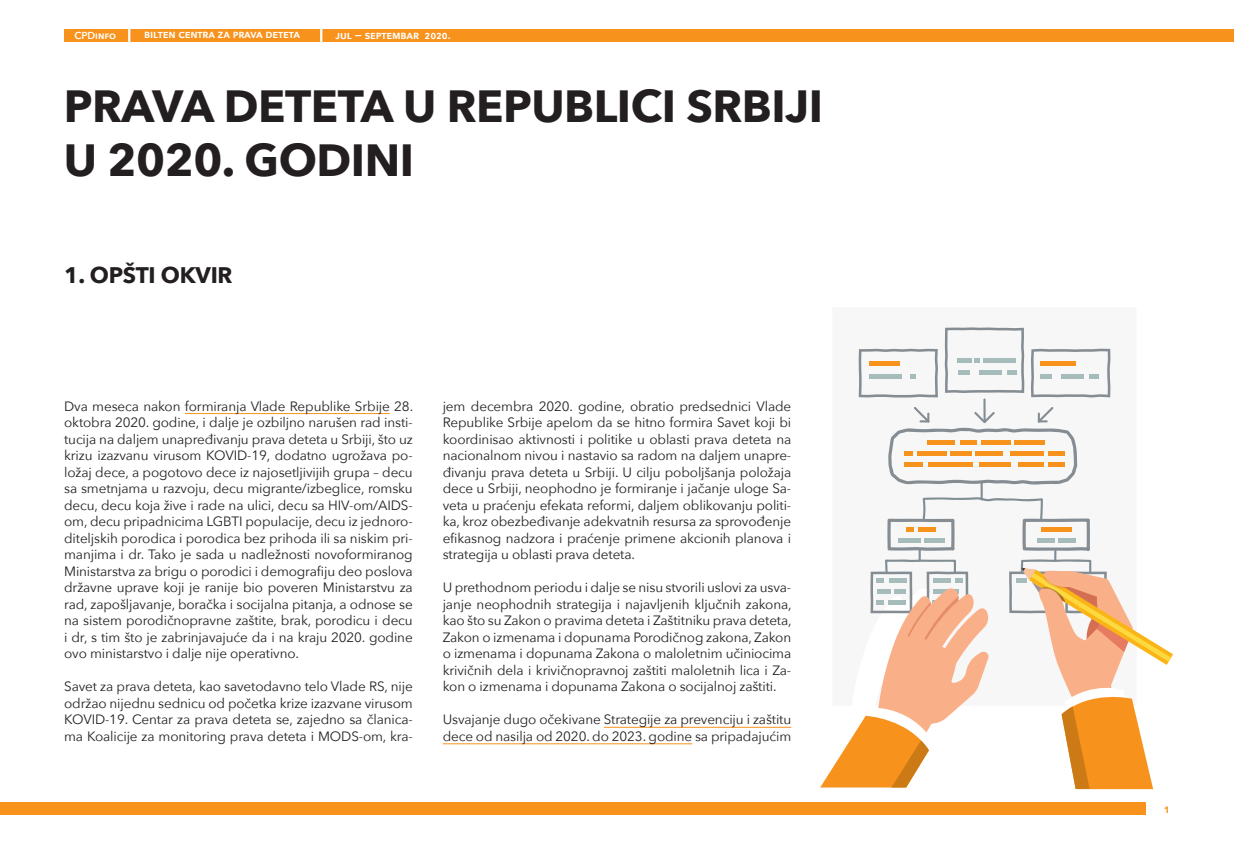
<style>
.page{position:relative;width:1234px;height:851px;background:#fff}
.page>*{position:absolute;margin:0;border:0;box-sizing:border-box;transform-origin:0 0}
.t1{font:700 45px/54px "Avenir Next";letter-spacing:-.01em;color:#231f20}
.t2{font:700 22.5px "Avenir Next";letter-spacing:-.01em;color:#231f20}
.t3{font:13.5px/16.5px "Avenir Next";letter-spacing:-.01em;color:#231f20;text-align:justify}
.t4{font:600 12px "Avenir Next";color:#f7931d}
.t5{font:600 11.4px "Avenir Next";letter-spacing:-.01em;color:#fff}
.t6{font:600 10.2px "Avenir Next";letter-spacing:-.01em;color:#fff}
</style>
<div class="page">
<div style="left:64px;top:29px;width:1169px;height:13px;background:#f7931d"></div>
<div style="left:0;top:802px;width:1145px;height:13px;background:#f7931d"></div>
<svg style="left:128px;top:29px;width:2px;height:13px"></svg>
<svg style="left:320px;top:29px;width:2px;height:13px"></svg>
<hr style="left:185px;top:413px;width:204px;height:1px;background:#f7931d">
<hr style="left:603px;top:726px;width:188px;height:1px;background:#f7931d">
<hr style="left:442px;top:743px;width:250px;height:1px;background:#f7931d">
<svg style="left:820px;top:327px;width:352px;height:462px"></svg>
<p class="t6" style="left:75px;top:27px;width:43px">CPDinfo</p>
<p class="t5" style="left:144px;top:24px;width:157px">bilten centra za prava deteta</p>
<p class="t5" style="left:335px;top:25px;width:116px">jul − septembar 2020.</p>
<h1 class="t1" style="left:64px;top:79px;width:760px">PRAVA DETETA U REPUBLICI SRBIJI<br>U 2020. GODINI</h1>
<h2 class="t2" style="left:64px;top:255px;width:170px">1. OPŠTI OKVIR</h2>
<p class="t3" style="left:64px;top:397px;width:350px">Dva meseca nakon formiranja Vlade Republike Srbije 28. oktobra 2020. godine, i dalje je ozbiljno narušen rad insti&shy;tucija na daljem unapređivanju prava deteta u Srbiji, što uz krizu izazvanu virusom KOVID-19, dodatno ugrožava po&shy;ložaj dece, a pogotovo dece iz najosetljivijih grupa – decu sa smetnjama u razvoju, decu migrante/izbeglice, romsku decu, decu koja žive i rade na ulici, decu sa HIV-om/AIDS&shy;om, decu pripadnicima LGBTI populacije, decu iz jednoro&shy;diteljskih porodica i porodica bez prihoda ili sa niskim pri&shy;manjima i dr. Tako je sada u nadležnosti novoformiranog Ministarstva za brigu o porodici i demografiju deo poslova državne uprave koji je ranije bio poveren Ministarstvu za rad, zapošljavanje, boračka i socijalna pitanja, a odnose se na sistem porodičnopravne zaštite, brak, porodicu i decu i dr, s tim što je zabrinjavajuće da i na kraju 2020. godine ovo ministarstvo i dalje nije operativno.</p>
<p class="t3" style="left:64px;top:677px;width:350px">Savet za prava deteta, kao savetodavno telo Vlade RS, nije održao nijednu sednicu od početka krize izazvane virusom KOVID-19. Centar za prava deteta se, zajedno sa članica&shy;ma Koalicije za monitoring prava deteta i MODS-om, kra-</p>
<p class="t3" style="left:442px;top:397px;width:350px">jem decembra 2020. godine, obratio predsednici Vlade Republike Srbije apelom da se hitno formira Savet koji bi koordinisao aktivnosti i politike u oblasti prava deteta na nacionalnom nivou i nastavio sa radom na daljem unapre&shy;đivanju prava deteta u Srbiji. U cilju poboljšanja položaja dece u Srbiji, neophodno je formiranje i jačanje uloge Sa&shy;veta u praćenju efekata reformi, daljem oblikovanju politi&shy;ka, kroz obezbeđivanje adekvatnih resursa za sprovođenje efikasnog nadzora i praćenje primene akcionih planova i strategija u oblasti prava deteta.</p>
<p class="t3" style="left:442px;top:578px;width:350px">U prethodnom periodu i dalje se nisu stvorili uslovi za usva&shy;janje neophodnih strategija i najavljenih ključnih zakona, kao što su Zakon o pravima deteta i Zaštitniku prava deteta, Zakon o izmenama i dopunama Porodičnog zakona, Zakon o izmenama i dopunama Zakona o maloletnim učiniocima krivičnih dela i krivičnopravnoj zaštiti maloletnih lica i Za&shy;kon o izmenama i dopunama Zakona o socijalnoj zaštiti.</p>
<p class="t3" style="left:442px;top:710px;width:350px">Usvajanje dugo očekivane Strategije za prevenciju i zaštitu dece od nasilja od 2020. do 2023. godine sa pripadajućim</p>
<p class="t4" style="left:1163px;top:798px;width:8px">1</p>
</div>
